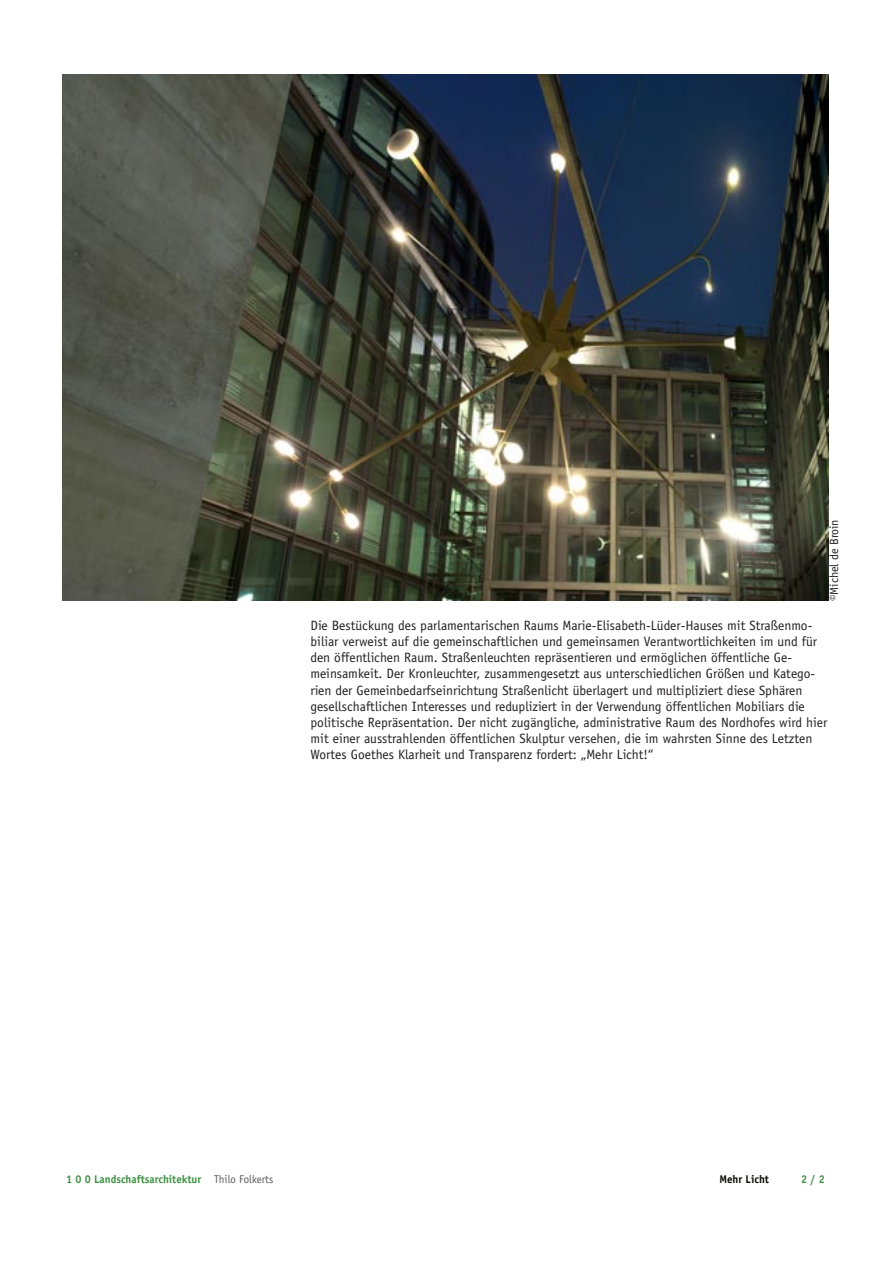
<style>
.page{position:relative;width:893px;height:1263px;background:#fff}
.page>*{position:absolute;margin:0;border:0;box-sizing:border-box;transform-origin:0 0}
.t1{font:13.5px/16.2px "Officina Sans";color:#231f20}
.t2{font:12px "Officina Sans";color:#231f20}
.t3{font:700 11.25px "Officina Sans";color:#3d9042}
.t4{font:700 11.25px "Officina Sans";color:#0c0806}
.s1{font-weight:400;color:#57585a}
</style>
<div class="page">
<img style="left:63px;top:74px;width:765px;height:527px">
<p class="t2" style="left:827px;top:601px;width:83px;rotate:-90deg">©Michel de Broin</p>
<p class="t1" style="left:310px;top:617px;width:518px">Die Bestückung des parlamentarischen Raums Marie-Elisabeth-Lüder-Hauses mit Straßenmo&shy;biliar verweist auf die gemeinschaftlichen und gemeinsamen Verantwortlichkeiten im und für den öffentlichen Raum. Straßenleuchten repräsentieren und ermöglichen öffentliche Ge&shy;meinsamkeit. Der Kronleuchter, zusammengesetzt aus unterschiedlichen Größen und Katego&shy;rien der Gemeinbedarfseinrichtung Straßenlicht überlagert und multipliziert diese Sphären gesellschaftlichen Interesses und redupliziert in der Verwendung öffentlichen Mobiliars die politische Repräsentation. Der nicht zugängliche, administrative Raum des Nordhofes wird hier mit einer ausstrahlenden öffentlichen Skulptur versehen, die im wahrsten Sinne des Letzten Wortes Goethes Klarheit und Transparenz fordert: „Mehr Licht!“</p>
<p class="t3" style="left:66px;top:1172px;width:209px">1 0 0 Landschaftsarchitektur <span class="s1">Thilo Folkerts</span></p>
<p class="t4" style="left:719px;top:1172px;width:51px">Mehr Licht</p>
<p class="t3" style="left:801px;top:1172px;width:25px">2 / 2</p>
</div>
